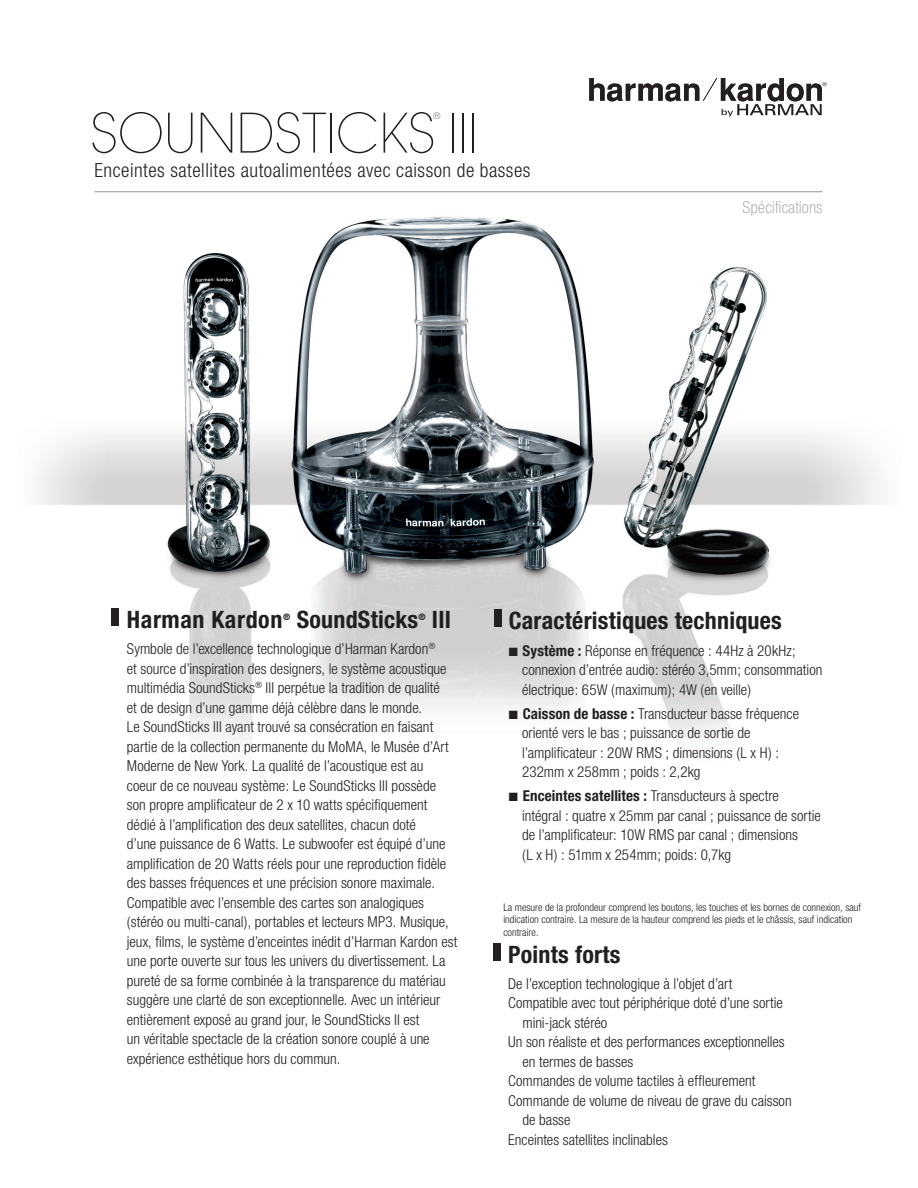
<style>
.page{position:relative;width:918px;height:1188px;background:#fff}
.page>*{position:absolute;margin:0;border:0;box-sizing:border-box;transform-origin:0 0}
.t1{font:200 54px "Avant Garde";color:#231f20}
.t2{font:700 condensed 24px "Helvetica Neue";letter-spacing:.01em;color:#231f20}
.t3{font:300 condensed 19.5px "Helvetica Neue";letter-spacing:.025em;color:#231f20}
.t4{font:100 condensed 16.5px "Helvetica Neue";letter-spacing:.025em;color:#939598}
.t5{font:300 condensed 15px/19.5px "Helvetica Neue";color:#231f20}
.t6{font:300 condensed 10.5px/12.6px "Helvetica Neue";color:#231f20}
.t7{font:700 condensed 9px "Helvetica Neue";color:#231f20}
.t8{font:200 8.7px "Avant Garde";color:#231f20}
.s1{font-weight:700}
</style>
<div class="page">
<img style="left:38px;top:77px;width:843px;height:867px">
<hr style="left:94px;top:192px;width:728px;height:1px;background:#939598">
<div style="left:493px;top:944px;width:8px;height:17px;background:#231f20"></div>
<div style="left:111px;top:609px;width:8px;height:17px;background:#231f20"></div>
<div style="left:494px;top:610px;width:8px;height:17px;background:#231f20"></div>
<svg style="left:589px;top:78px;width:238px;height:39px"></svg>
<h1 class="t1" style="left:90px;top:101px;width:366px">SOUNDSTICKS III</h1>
<p class="t8" style="left:433px;top:111px;width:8px">®</p>
<h3 class="t3" style="left:94px;top:159px;width:437px">Enceintes satellites autoalimentées avec caisson de basses</h3>
<p class="t4" style="left:742px;top:198px;width:81px">Spécifications</p>
<h2 class="t2" style="left:127px;top:605px;width:157px">Harman Kardon</h2>
<p class="t7" style="left:283px;top:612px;width:9px">®</p>
<h2 class="t2" style="left:297px;top:605px;width:123px">SoundSticks</h2>
<p class="t7" style="left:419px;top:612px;width:9px">®</p>
<h2 class="t2" style="left:432px;top:605px;width:21px">III</h2>
<p class="t5" style="left:127px;top:639px;width:332px">Symbole de l’excellence technologique d’Harman Kardon<sup>®<br></sup>et source d’inspiration des designers, le système acoustique multimédia SoundSticks<sup>®</sup> III perpétue la tradition de qualité<br>et de design d’une gamme déjà célèbre dans le monde.<br>Le SoundSticks III ayant trouvé sa consécration en faisant partie de la collection permanente du MoMA, le Musée d’Art Moderne de New York. La qualité de l’acoustique est au<br>coeur de ce nouveau système: Le SoundSticks III possède son propre amplificateur de 2 x 10 watts spécifiquement dédié à l’amplification des deux satellites, chacun doté<br>d’une puissance de 6 Watts. Le subwoofer est équipé d’une amplification de 20 Watts réels pour une reproduction fidèle des basses fréquences et une précision sonore maximale.<br>Compatible avec l’ensemble des cartes son analogiques (stéréo ou multi-canal), portables et lecteurs MP3. Musique, jeux, films, le système d’enceintes inédit d’Harman Kardon est une porte ouverte sur tous les univers du divertissement. La pureté de sa forme combinée à la transparence du matériau suggère une clarté de son exceptionnelle. Avec un intérieur entièrement exposé au grand jour, le SoundSticks II est<br>un véritable spectacle de la création sonore couplé à une expérience esthétique hors du commun.</p>
<h2 class="t2" style="left:509px;top:605px;width:275px">Caractéristiques techniques</h2>
<p class="t5" style="left:522px;top:641px;width:302px;text-indent:-13px">■ <span class="s1">Système :</span> Réponse en fréquence : 44Hz à 20kHz; connexion d’entrée audio: stéréo 3,5mm; consommation électrique: 65W (maximum); 4W (en veille)</p>
<p class="t5" style="left:522px;top:704px;width:278px;text-indent:-13px">■ <span class="s1">Caisson de basse :</span> Transducteur basse fréquence orienté vers le bas ; puissance de sortie de l’amplificateur : 20W RMS ; dimensions (L x H) :<br>232mm x 258mm ; poids : 2,2kg</p>
<p class="t5" style="left:522px;top:786px;width:300px;text-indent:-13px">■ <span class="s1">Enceintes satellites :</span> Transducteurs à spectre intégral : quatre x 25mm par canal ; puissance de sortie de l’amplificateur: 10W RMS par canal ; dimensions<br>(L x H) : 51mm x 254mm; poids: 0,7kg</p>
<p class="t6" style="left:503px;top:901px;width:359px">La mesure de la profondeur comprend les boutons, les touches et les bornes de connexion, sauf indication contraire. La mesure de la hauteur comprend les pieds et le châssis, sauf indication contraire.</p>
<h2 class="t2" style="left:508px;top:940px;width:114px">Points forts</h2>
<p class="t5" style="left:508px;top:974px;width:226px">De l’exception technologique à l’objet d’art</p>
<p class="t5" style="left:508px;top:993px;width:276px">Compatible avec tout périphérique doté d’une sortie</p>
<p class="t5" style="left:523px;top:1013px;width:86px">mini-jack stéréo</p>
<p class="t5" style="left:508px;top:1032px;width:278px">Un son réaliste et des performances exceptionnelles</p>
<p class="t5" style="left:523px;top:1052px;width:112px">en termes de basses</p>
<p class="t5" style="left:508px;top:1071px;width:249px">Commandes de volume tactiles à effleurement</p>
<p class="t5" style="left:508px;top:1091px;width:285px">Commande de volume de niveau de grave du caisson</p>
<p class="t5" style="left:523px;top:1110px;width:50px">de basse</p>
<p class="t5" style="left:508px;top:1130px;width:161px">Enceintes satellites inclinables</p>
</div>
